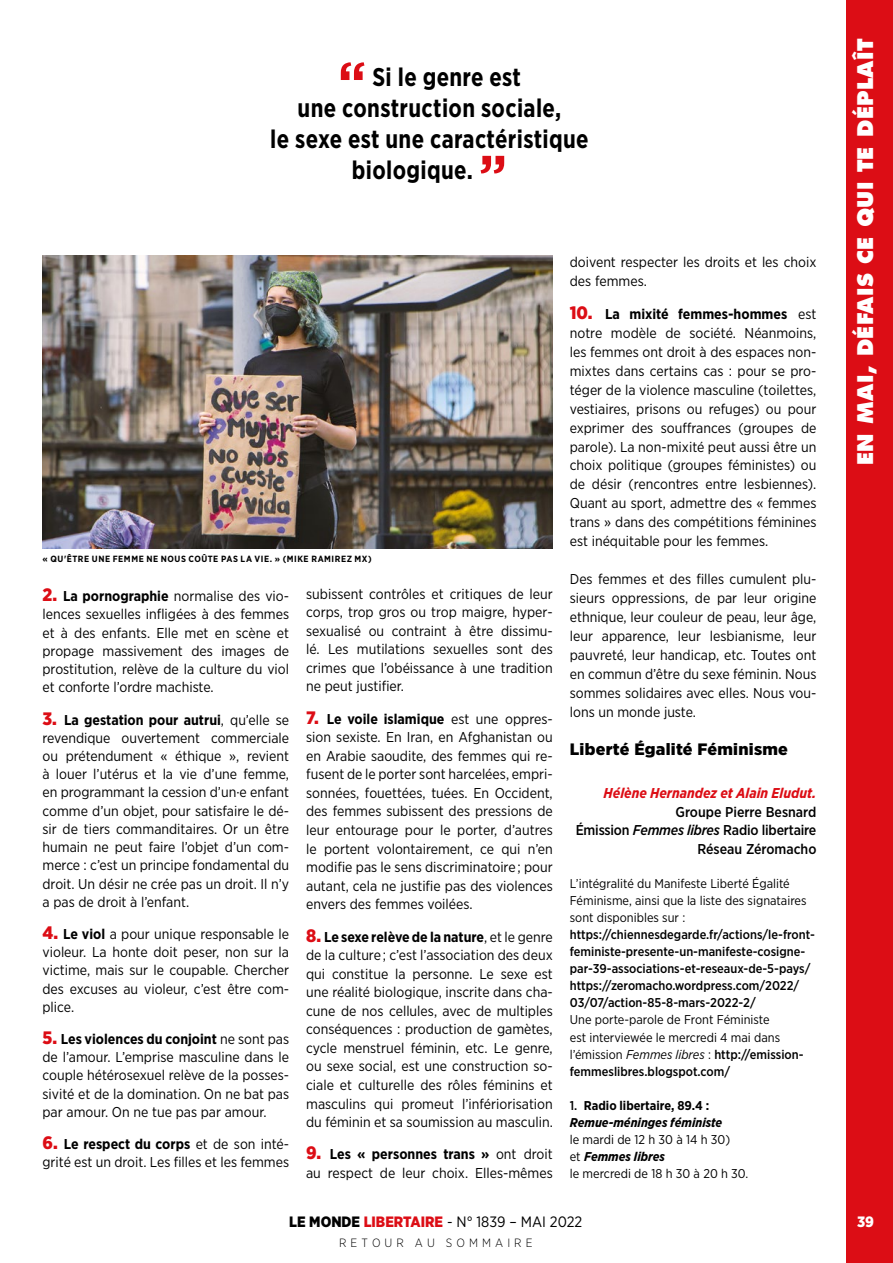
<style>
.page{position:relative;width:893px;height:1263px;background:#fff}
.page>*{position:absolute;margin:0;border:0;box-sizing:border-box;transform-origin:0 0}
.t1{font:700 25.65px/31px "Gotham Narrow";letter-spacing:.015em;color:#000;text-align:center;scale:.91 1}
.t2{font:800 21px "Futura Std";letter-spacing:.015em;color:#fff}
.t3{font:900 16.5px "Gotham Narrow";letter-spacing:.015em;color:#000;scale:1.1 1}
.t4{font:15px "Gotham Narrow";color:#000}
.t5{font:900 15px "Gotham Narrow";color:#fff}
.t6{font:14.25px/18.6px "Gotham Narrow";color:#000;text-align:justify}
.t7{font:500 14.25px/18.8px "Gotham Narrow";letter-spacing:-.015em;color:#000;text-align:right}
.t8{font:italic 700 14.25px "Gotham Narrow";color:#dc0d15}
.t9{font:12.75px/17.1px "Gotham Narrow";color:#000}
.t10{font:500 12.75px/17.1px "Gotham Narrow";color:#000}
.t11{font:italic 700 12.75px/17.1px "Gotham Narrow";color:#000}
.t12{font:300 12px "Gotham Narrow";color:#000}
.t13{font:700 9px "Gotham Narrow";letter-spacing:.06em;color:#000}
.s1{font-size:55.95px;color:#dc0d15}
.s2{font-weight:900;font-size:18px;color:#dc0d15}
.s3{font-weight:700}
.s4{font-style:italic}
.s5{font-weight:500}
.s6{font-weight:500;font-style:normal}
.s7{font-style:normal}
.s8{font-weight:700;font-style:italic}
.s9{font-weight:900}
.s10{font-weight:900;color:#dc0d15}
</style>
<div class="page">
<div style="left:846px;top:0;width:47px;height:1263px;background:#dc0d15"></div>
<img style="left:43px;top:256px;width:510px;height:293px">
<h1 class="t1" style="left:270px;top:61px;width:351px"><span class="s1">“</span> Si le genre est<br>une construction sociale,<br>le sexe est une caractéristique biologique. <span class="s1">”</span></h1>
<p class="t13" style="left:43px;top:553px;width:331px">« QU'ÊTRE UNE FEMME NE NOUS COÛTE PAS LA VIE. » (MIKE RAMIREZ MX)</p>
<p class="t6" style="left:43px;top:587px;width:248px"><span class="s2">2.</span> <span class="s3">La pornographie</span> normalise des vio&shy;lences sexuelles infligées à des femmes et à des enfants. Elle met en scène et propage massivement des images de prostitution, relève de la culture du viol et conforte l’ordre machiste.</p>
<p class="t6" style="left:43px;top:710px;width:248px"><span class="s2">3.</span> <span class="s3">La gestation pour autrui</span>, qu’elle se revendique ouvertement commerciale ou prétendument « éthique », revient à louer l’utérus et la vie d’une femme, en programmant la cession d’un·e enfant comme d’un objet, pour satisfaire le dé&shy;sir de tiers commanditaires. Or un être humain ne peut faire l’objet d’un com&shy;merce : c’est un principe fondamental du droit. Un désir ne crée pas un droit. Il n’y a pas de droit à l’enfant.</p>
<p class="t6" style="left:43px;top:924px;width:248px"><span class="s2">4.</span> <span class="s3">Le viol</span> a pour unique responsable le violeur. La honte doit peser, non sur la victime, mais sur le coupable. Chercher des excuses au violeur, c’est être com&shy;plice.</p>
<p class="t6" style="left:43px;top:1029px;width:248px"><span class="s2">5.</span> <span class="s3">Les violences du conjoint</span> ne sont pas de l’amour. L’emprise masculine dans le couple hétérosexuel relève de la posses&shy;sivité et de la domination. On ne bat pas par amour. On ne tue pas par amour.</p>
<p class="t6" style="left:43px;top:1134px;width:248px"><span class="s2">6.</span> <span class="s3">Le respect du corps</span> et de son inté&shy;grité est un droit. Les filles et les femmes</p>
<p class="t6" style="left:306px;top:584px;width:248px">subissent contrôles et critiques de leur corps, trop gros ou trop maigre, hyper&shy;sexualisé ou contraint à être dissimu&shy;lé. Les mutilations sexuelles sont des crimes que l’obéissance à une tradition ne peut justifier.</p>
<p class="t6" style="left:306px;top:709px;width:248px"><span class="s2">7.</span> <span class="s3">Le voile islamique</span> est une oppres&shy;sion sexiste. En Iran, en Afghanistan ou en Arabie saoudite, des femmes qui re&shy;fusent de le porter sont harcelées, empri&shy;sonnées, fouettées, tuées. En Occident, des femmes subissent des pressions de leur entourage pour le porter, d’autres le portent volontairement, ce qui n’en modifie pas le sens discriminatoire ; pour autant, cela ne justifie pas des violences envers des femmes voilées.</p>
<p class="t6" style="left:306px;top:927px;width:248px"><span class="s2">8.</span> <span class="s3">Le sexe relève de la nature</span>, et le genre de la culture ; c’est l’association des deux qui constitue la personne. Le sexe est une réalité biologique, inscrite dans cha&shy;cune de nos cellules, avec de multiples conséquences : production de gamètes, cycle menstruel féminin, etc. Le genre, ou sexe social, est une construction so&shy;ciale et culturelle des rôles féminins et masculins qui promeut l’infériorisation du féminin et sa soumission au masculin.</p>
<p class="t6" style="left:306px;top:1145px;width:248px"><span class="s2">9.</span> <span class="s3">Les « personnes trans »</span> ont droit au respect de leur choix. Elles-mêmes</p>
<p class="t6" style="left:570px;top:252px;width:248px">doivent respecter les droits et les choix des femmes.</p>
<p class="t6" style="left:570px;top:304px;width:248px"><span class="s2">10.</span> <span class="s3">La mixité femmes-hommes</span> est notre modèle de société. Néanmoins, les femmes ont droit à des espaces non&shy;mixtes dans certains cas : pour se pro&shy;téger de la violence masculine (toilettes, vestiaires, prisons ou refuges) ou pour exprimer des souffrances (groupes de parole). La non-mixité peut aussi être un choix politique (groupes féministes) ou de désir (rencontres entre lesbiennes).<br>Quant au sport, admettre des « femmes trans » dans des compétitions féminines est inéquitable pour les femmes.</p>
<p class="t6" style="left:570px;top:569px;width:248px">Des femmes et des filles cumulent plu&shy;sieurs oppressions, de par leur origine ethnique, leur couleur de peau, leur âge, leur apparence, leur lesbianisme, leur pauvreté, leur handicap, etc. Toutes ont en commun d’être du sexe féminin. Nous sommes solidaires avec elles. Nous vou&shy;lons un monde juste.</p>
<p class="t3" style="left:570px;top:738px;width:200px">Liberté Égalité Féminisme</p>
<p class="t8" style="left:603px;top:784px;width:214px">Hélène Hernandez et Alain Eludut.</p>
<p class="t7" style="left:576px;top:802px;width:242px">Groupe Pierre Besnard<br>Émission <span class="s4">Femmes libres</span> Radio libertaire<br>Réseau Zéromacho</p>
<p class="t9" style="left:570px;top:875px;width:238px">L’intégralité du Manifeste Liberté Égalité<br>Féminisme, ainsi que la liste des signataires sont disponibles sur :</p>
<p class="t10" style="left:570px;top:926px;width:247px">https://chiennesdegarde.fr/actions/le-front&shy;feministe-presente-un-manifeste-cosigne&shy;par-39-associations-et-reseaux-de-5-pays/ https://zeromacho.wordpress.com/2022/ 03/07/action-85‑8-mars-2022‑2/</p>
<p class="t9" style="left:570px;top:1011px;width:235px">Une porte-parole de Front Féministe<br>est interviewée le mercredi 4 mai dans l’émission <span class="s4">Femmes libres</span> : <span class="s5">http://emission&shy;femmeslibres.blogspot.com/</span></p>
<p class="t11" style="left:570px;top:1096px;width:154px"><span class="s6">1.</span> <span class="s7">Radio libertaire, 89.4 :<br></span>Remue-méninges féministe</p>
<p class="t9" style="left:570px;top:1130px;width:180px">le mardi de 12 h 30 à 14 h 30)<br>et <span class="s8">Femmes libres<br></span>le mercredi de 18 h 30 à 20 h 30.</p>
<h2 class="t2" style="left:852px;top:465px;width:428px;rotate:-90deg">EN MAI, DÉFAIS CE QUI TE DÉPLAÎT</h2>
<p class="t4" style="left:289px;top:1212px;width:295px"><span class="s9">LE MONDE</span> <span class="s10">LIBERTAIRE</span> - N° 1839 – MAI 2022</p>
<p class="t5" style="left:857px;top:1212px;width:18px">39</p>
<p class="t12" style="left:339px;top:1236px;width:195px">R E T O U R A U S O M M A I R E</p>
</div>
